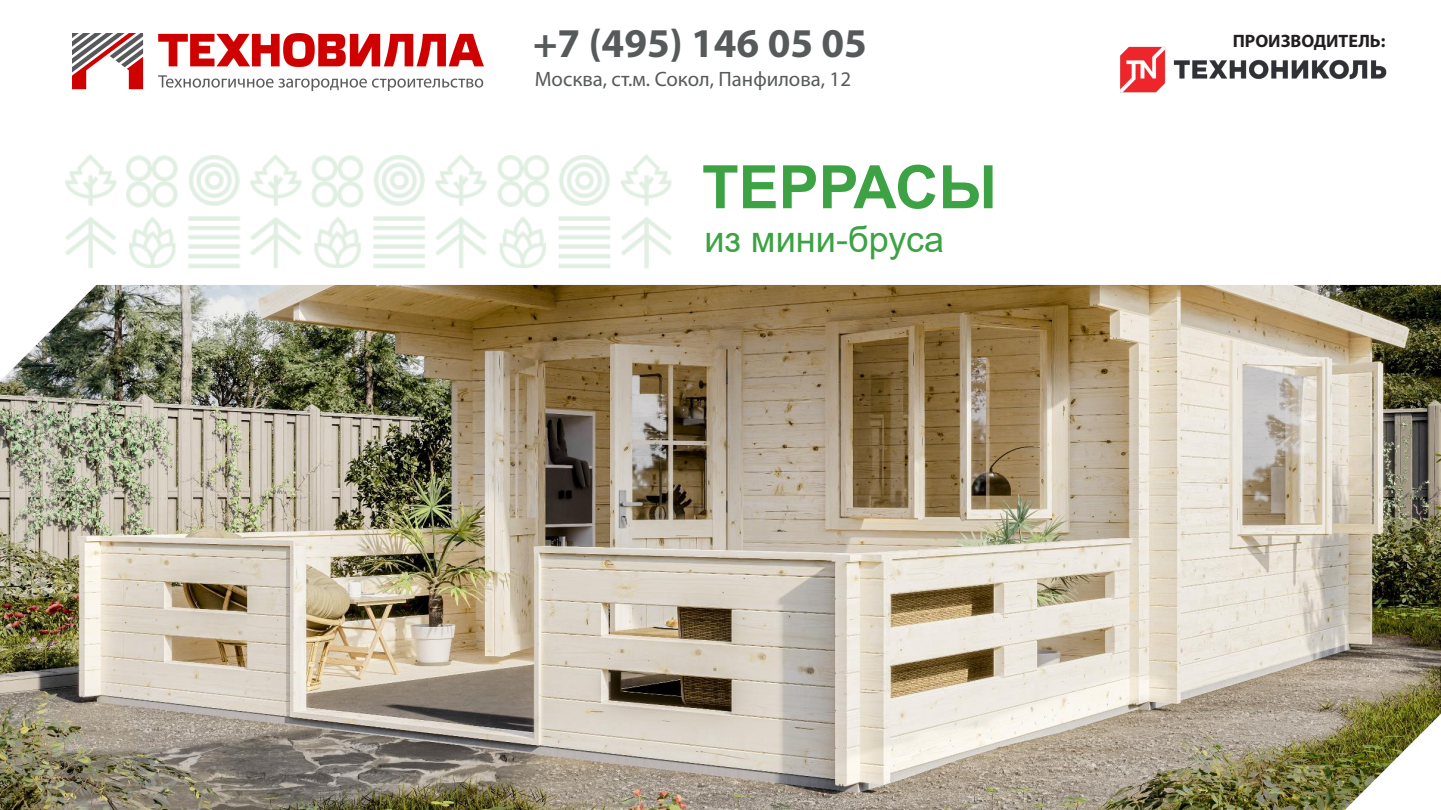
<style>
.page{position:relative;width:1441px;height:810px;background:#fff}
.page>*{position:absolute;margin:0;border:0;box-sizing:border-box;transform-origin:0 0}
.t1{font:700 60px "Arial";color:#3ca244}
.t2{font:700 40.95px "Myriad Pro";color:#575a5b}
.t3{font:36px "Arial";color:#3ca244}
.t4{font:20.85px "Myriad Pro";color:#575a5b}
.t5{font:700 18px "Myriad Pro";color:#231f20}
</style>
<div class="page">
<img style="left:65px;top:154px;width:606px;height:114px">
<img style="left:0;top:285px;width:1440px;height:525px">
<img style="left:72px;top:33px;width:411px;height:57px">
<img style="left:1120px;top:46px;width:267px;height:47px">
<h2 class="t2" style="left:533px;top:17px;width:335px">+7 (495) 146 05 05</h2>
<p class="t5" style="left:1232px;top:29px;width:154px">ПРОИЗВОДИТЕЛЬ:</p>
<p class="t4" style="left:535px;top:66px;width:318px">Москва, ст.м. Сокол, Панфилова, 12</p>
<h1 class="t1" style="left:702px;top:145px;width:296px">ТЕРРАСЫ</h1>
<h3 class="t3" style="left:704px;top:215px;width:241px">из мини-бруса</h3>
</div>
